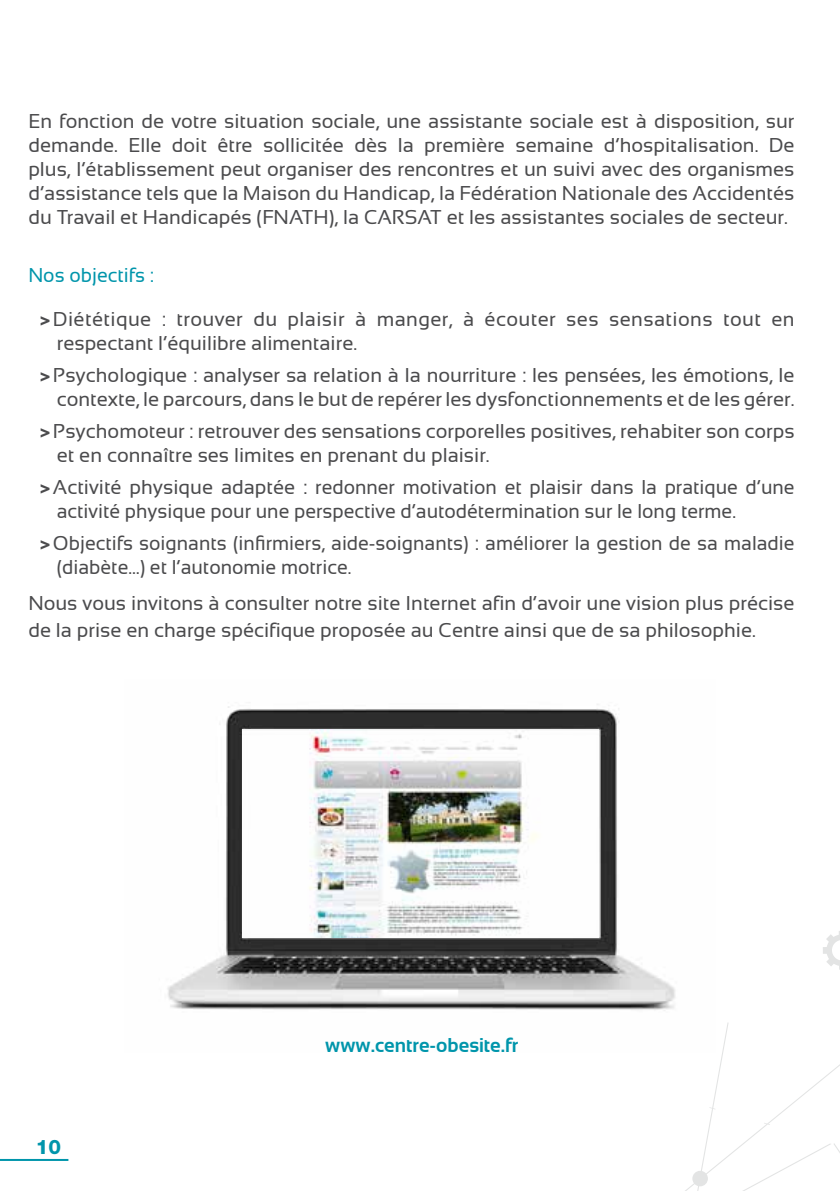
<style>
.page{position:relative;width:840px;height:1191px;background:#fff}
.page>*{position:absolute;margin:0;border:0;box-sizing:border-box;transform-origin:0 0}
.t1{font:20px/24px "Sansation";color:#4b4b4d}
.t2{font:20px/24px "Sansation";letter-spacing:.02em;color:#4b4b4d}
.t3{font:700 20px "Sansation";color:#0095ab}
.t4{font:20px "Sansation";color:#0095ab}
.t5{font:800 20px "Helvetica Neue LT Std";color:#0095ab}
.s1{font-weight:700}
</style>
<div class="page">
<hr style="left:0;top:1159px;width:68px;height:2px;background:#0095ab">
<svg style="left:685px;top:1023px;width:154px;height:168px"></svg>
<svg style="left:823px;top:934px;width:16px;height:32px"></svg>
<img style="left:167px;top:704px;width:548px;height:349px">
<img style="left:243px;top:730px;width:355px;height:207px">
<p class="t1" style="left:28px;top:109px;width:767px;text-align:justify">En fonction de votre situation sociale, une assistante sociale est à disposition, sur demande. Elle doit être sollicitée dès la première semaine d’hospitalisation. De plus, l’établissement peut organiser des rencontres et un suivi avec des organismes d’assistance tels que la Maison du Handicap, la Fédération Nationale des Accidentés du Travail et Handicapés (FNATH), la CARSAT et les assistantes sociales de secteur.</p>
<p class="t4" style="left:28px;top:264px;width:127px">Nos objectifs :</p>
<p class="t2" style="left:57px;top:307px;width:739px;text-indent:-17px"><span class="s1">&gt;</span>Diététique : trouver du plaisir à manger, à écouter ses sensations tout en respectant l’équilibre alimentaire.</p>
<p class="t1" style="left:40px;top:363px;width:756px;text-align:right"><span class="s1">&gt;</span>Psychologique : analyser sa relation à la nourriture : les pensées, les émotions, le contexte, le parcours, dans le but de repérer les dysfonctionnements et de les gérer.</p>
<p class="t1" style="left:57px;top:419px;width:739px;text-indent:-17px"><span class="s1">&gt;</span>Psychomoteur : retrouver des sensations corporelles positives, rehabiter son corps et en connaître ses limites en prenant du plaisir.</p>
<p class="t1" style="left:57px;top:475px;width:739px;text-indent:-17px"><span class="s1">&gt;</span>Activité physique adaptée : redonner motivation et plaisir dans la pratique d’une activité physique pour une perspective d’autodétermination sur le long terme.</p>
<p class="t1" style="left:57px;top:531px;width:739px;text-indent:-17px"><span class="s1">&gt;</span>Objectifs soignants (infirmiers, aide-soignants) : améliorer la gestion de sa maladie (diabète…) et l’autonomie motrice.</p>
<p class="t1" style="left:28px;top:590px;width:767px;line-height:26.4px">Nous vous invitons à consulter notre site Internet afin d’avoir une vision plus précise de la prise en charge spécifique proposée au Centre ainsi que de sa philosophie.</p>
<p class="t5" style="left:36px;top:1134px;width:27px">10</p>
<p class="t3" style="left:325px;top:1033px;width:194px">www.centre-obesite.fr</p>
</div>
